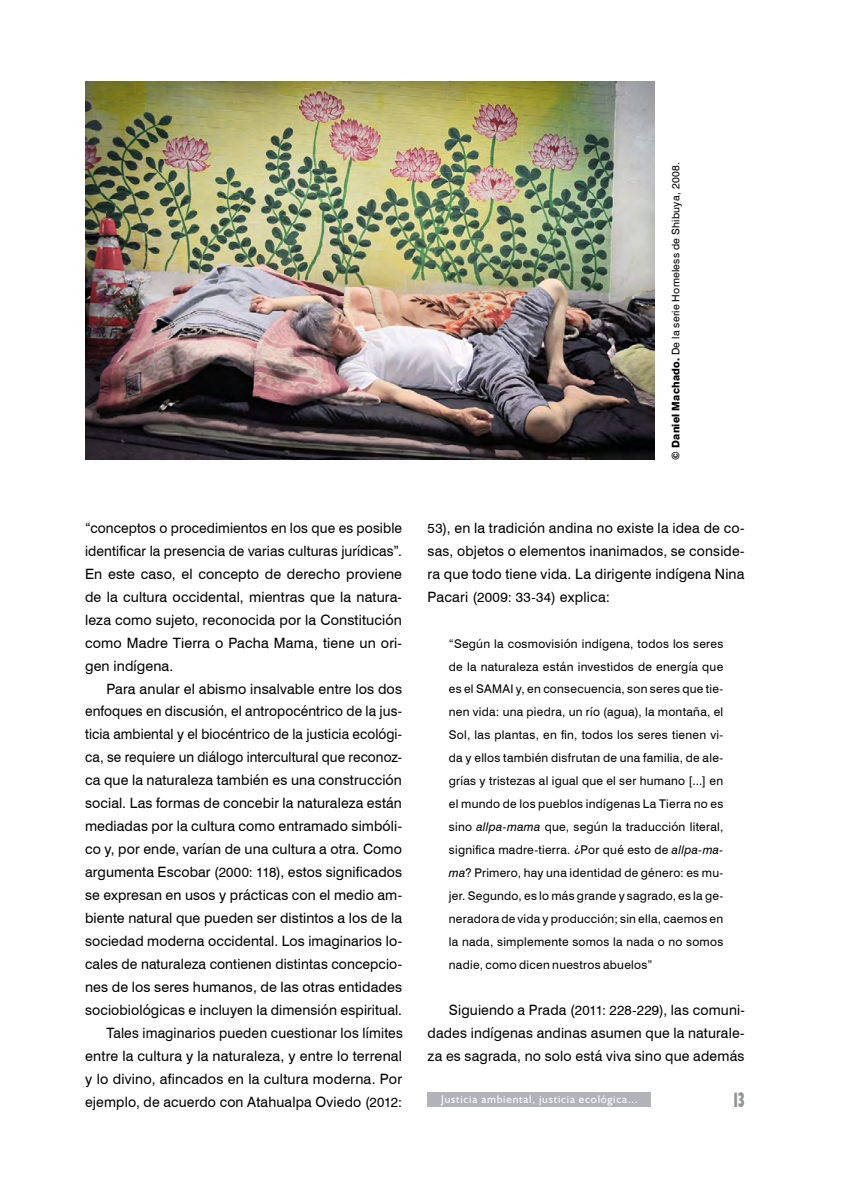
<style>
.page{position:relative;width:851px;height:1191px;background:#fff}
.page>*{position:absolute;margin:0;border:0;box-sizing:border-box;transform-origin:0 0}
.t1{font:700 condensed 21px "Humanist 521 BT Xtra";color:#939598;scale:.75 1}
.t2{font:14.25px/23px "Swiss 721 BT";letter-spacing:.01em;color:#000;text-align:justify}
.t3{font:12px/23px "Swiss 721 BT";letter-spacing:.02em;color:#000;text-align:justify}
.t4{font:11.25px "Humanist 521 BT";letter-spacing:.07em;color:#fff}
.t5{font:10.5px "Swiss 721 BT";letter-spacing:.02em;color:#000}
.s1{font-size:13.5px}
.s2{font-weight:800}
.s3{font-style:italic}
</style>
<div class="page">
<div style="left:427px;top:1092px;width:224px;height:14px;background:#b1b3b6"></div>
<img style="left:85px;top:82px;width:569px;height:377px">
<p class="t2" style="left:85px;top:515px;width:318px">“conceptos o procedimientos en los que es posible identificar la presencia de varias culturas jurídicas”.<br>En este caso, el concepto de derecho proviene de la cultura occidental, mientras que la natura&shy;leza como sujeto, reconocida por la Constitución como Madre Tierra o Pacha Mama, tiene un ori&shy;gen indígena.</p>
<p class="t2" style="left:85px;top:676px;width:319px;text-align:right">Para anular el abismo insalvable entre los dos enfoques en discusión, el antropocéntrico de la jus&shy;ticia ambiental y el biocéntrico de la justicia ecológi&shy;ca, se requiere un diálogo intercultural que reconoz&shy;ca que la naturaleza también es una construcción social. Las formas de concebir la naturaleza están mediadas por la cultura como entramado simbóli&shy;co y, por ende, varían de una cultura a otra. Como argumenta Escobar (<span class="s1">2000: 118</span>), estos significados se expresan en usos y prácticas con el medio am&shy;biente natural que pueden ser distintos a los de la sociedad moderna occidental. Los imaginarios lo&shy;cales de naturaleza contienen distintas concepcio&shy;nes de los seres humanos, de las otras entidades sociobiológicas e incluyen la dimensión espiritual.<br>Tales imaginarios pueden cuestionar los límites entre la cultura y la naturaleza, y entre lo terrenal y lo divino, afincados en la cultura moderna. Por ejemplo, de acuerdo con Atahualpa Oviedo (<span class="s1">2012:</span></p>
<p class="t5" style="left:668px;top:459px;width:299px;rotate:-90deg"><span class="s2">© Daniel Machado.</span> De la serie Homeless de Shibuya, 2008.</p>
<p class="t2" style="left:427px;top:515px;width:318px"><span class="s1">53</span>), en la tradición andina no existe la idea de co&shy;sas, objetos o elementos inanimados, se conside&shy;ra que todo tiene vida. La dirigente indígena Nina Pacari (<span class="s1">2009: 33-34</span>) explica:</p>
<p class="t3" style="left:449px;top:631px;width:276px">“Según la cosmovisión indígena, todos los seres de la naturaleza están investidos de energía que es el SAMAI y, en consecuencia, son seres que tie&shy;nen vida: una piedra, un río (agua), la montaña, el Sol, las plantas, en fin, todos los seres tienen vi&shy;da y ellos también disfrutan de una familia, de ale&shy;grías y tristezas al igual que el ser humano [...] en el mundo de los pueblos indígenas La Tierra no es sino <span class="s3">allpa-mama</span> que, según la traducción literal, significa madre-tierra. ¿Por qué esto de <span class="s3">allpa-ma&shy;ma</span>? Primero, hay una identidad de género: es mu&shy;jer. Segundo, es lo más grande y sagrado, es la ge&shy;neradora de vida y producción; sin ella, caemos en la nada, simplemente somos la nada o no somos nadie, como dicen nuestros abuelos”</p>
<p class="t2" style="left:427px;top:997px;width:319px;text-indent:21px">Siguiendo a Prada (<span class="s1">2011: 228-229</span>), las comuni&shy;dades indígenas andinas asumen que la naturale&shy;za es sagrada, no solo está viva sino que además</p>
<p class="t4" style="left:441px;top:1092px;width:198px">Justicia ambiental, justicia ecológica...</p>
<h1 class="t1" style="left:733px;top:1086px;width:16px">13</h1>
</div>
